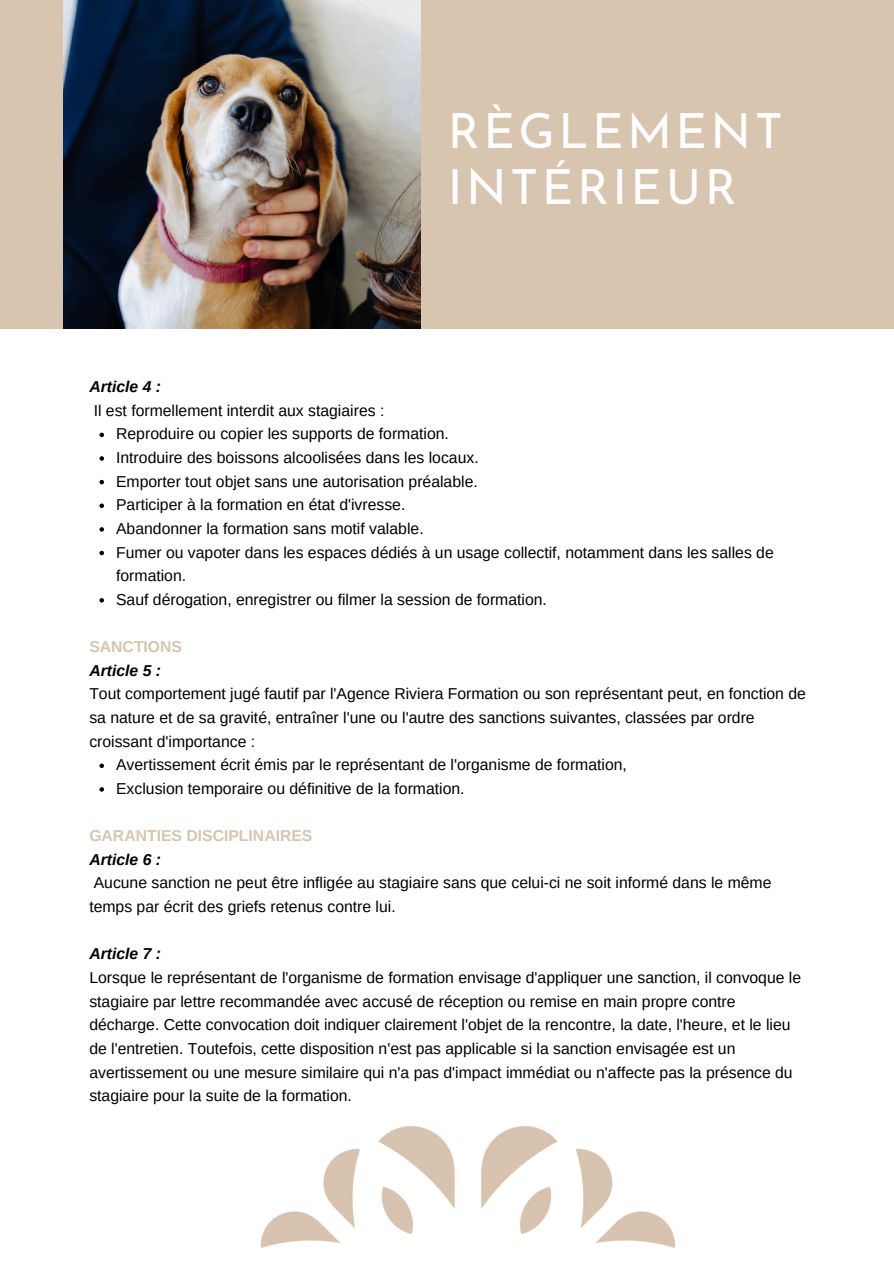
<style>
.page{position:relative;width:894px;height:1264px;background:#fff}
.page>*{position:absolute;margin:0;border:0;box-sizing:border-box;transform-origin:0 0}
.t1{font:48.45px/56.6px "Josefin Sans";letter-spacing:.07em;color:#fff}
.t2{font:15.75px/23.7px "Arimo";color:#000}
.t3{font:italic 700 15.75px "Arimo";color:#000}
.t4{font:700 15.75px "Arimo";color:#d7c5af}
</style>
<div class="page">
<div style="left:0;top:0;width:893px;height:1263px;background:#d7c5af"></div>
<div style="left:0;top:329px;width:893px;height:934px;background:#fff"></div>
<img style="left:64px;top:0;width:356px;height:328px">
<svg style="left:99px;top:432px;width:5px;height:5px"></svg>
<svg style="left:99px;top:456px;width:5px;height:5px"></svg>
<svg style="left:99px;top:480px;width:5px;height:4px"></svg>
<svg style="left:99px;top:503px;width:5px;height:5px"></svg>
<svg style="left:99px;top:527px;width:5px;height:4px"></svg>
<svg style="left:99px;top:551px;width:5px;height:4px"></svg>
<svg style="left:99px;top:598px;width:5px;height:4px"></svg>
<svg style="left:99px;top:763px;width:5px;height:5px"></svg>
<svg style="left:99px;top:787px;width:5px;height:4px"></svg>
<img style="left:260px;top:1126px;width:415px;height:122px">
<p class="t1" style="left:448px;top:107px;width:336px">RÈGLEMENT<br>INTÉRIEUR</p>
<h1 class="t3" style="left:89px;top:378px;width:73px">Article 4 :</h1>
<p class="t2" style="left:94px;top:398px;width:292px">Il est formellement interdit aux stagiaires :</p>
<p class="t2" style="left:116px;top:422px;width:334px">Reproduire ou copier les supports de formation.</p>
<p class="t2" style="left:116px;top:445px;width:364px">Introduire des boissons alcoolisées dans les locaux.</p>
<p class="t2" style="left:116px;top:469px;width:363px">Emporter tout objet sans une autorisation préalable.</p>
<p class="t2" style="left:116px;top:493px;width:291px">Participer à la formation en état d'ivresse.</p>
<p class="t2" style="left:116px;top:516px;width:309px">Abandonner la formation sans motif valable.</p>
<p class="t2" style="left:116px;top:540px;width:659px">Fumer ou vapoter dans les espaces dédiés à un usage collectif, notamment dans les salles de formation.</p>
<p class="t2" style="left:116px;top:587px;width:432px">Sauf dérogation, enregistrer ou filmer la session de formation.</p>
<p class="t4" style="left:89px;top:638px;width:94px">SANCTIONS</p>
<p class="t3" style="left:89px;top:661px;width:73px">Article 5 :</p>
<p class="t2" style="left:89px;top:682px;width:717px">Tout comportement jugé fautif par l'Agence Riviera Formation ou son représentant peut, en fonction de sa nature et de sa gravité, entraîner l'une ou l'autre des sanctions suivantes, classées par ordre croissant d'importance :</p>
<p class="t2" style="left:116px;top:753px;width:512px">Avertissement écrit émis par le représentant de l'organisme de formation,</p>
<p class="t2" style="left:116px;top:776px;width:350px">Exclusion temporaire ou définitive de la formation.</p>
<p class="t4" style="left:89px;top:827px;width:224px">GARANTIES DISCIPLINAIRES</p>
<p class="t3" style="left:89px;top:850px;width:73px">Article 6 :</p>
<p class="t2" style="left:89px;top:871px;width:683px">Aucune sanction ne peut être infligée au stagiaire sans que celui-ci ne soit informé dans le même temps par écrit des griefs retenus contre lui.</p>
<p class="t3" style="left:89px;top:945px;width:73px">Article 7 :</p>
<p class="t2" style="left:89px;top:965px;width:713px">Lorsque le représentant de l'organisme de formation envisage d'appliquer une sanction, il convoque le stagiaire par lettre recommandée avec accusé de réception ou remise en main propre contre décharge. Cette convocation doit indiquer clairement l'objet de la rencontre, la date, l'heure, et le lieu de l'entretien. Toutefois, cette disposition n'est pas applicable si la sanction envisagée est un avertissement ou une mesure similaire qui n'a pas d'impact immédiat ou n'affecte pas la présence du stagiaire pour la suite de la formation.</p>
</div>
